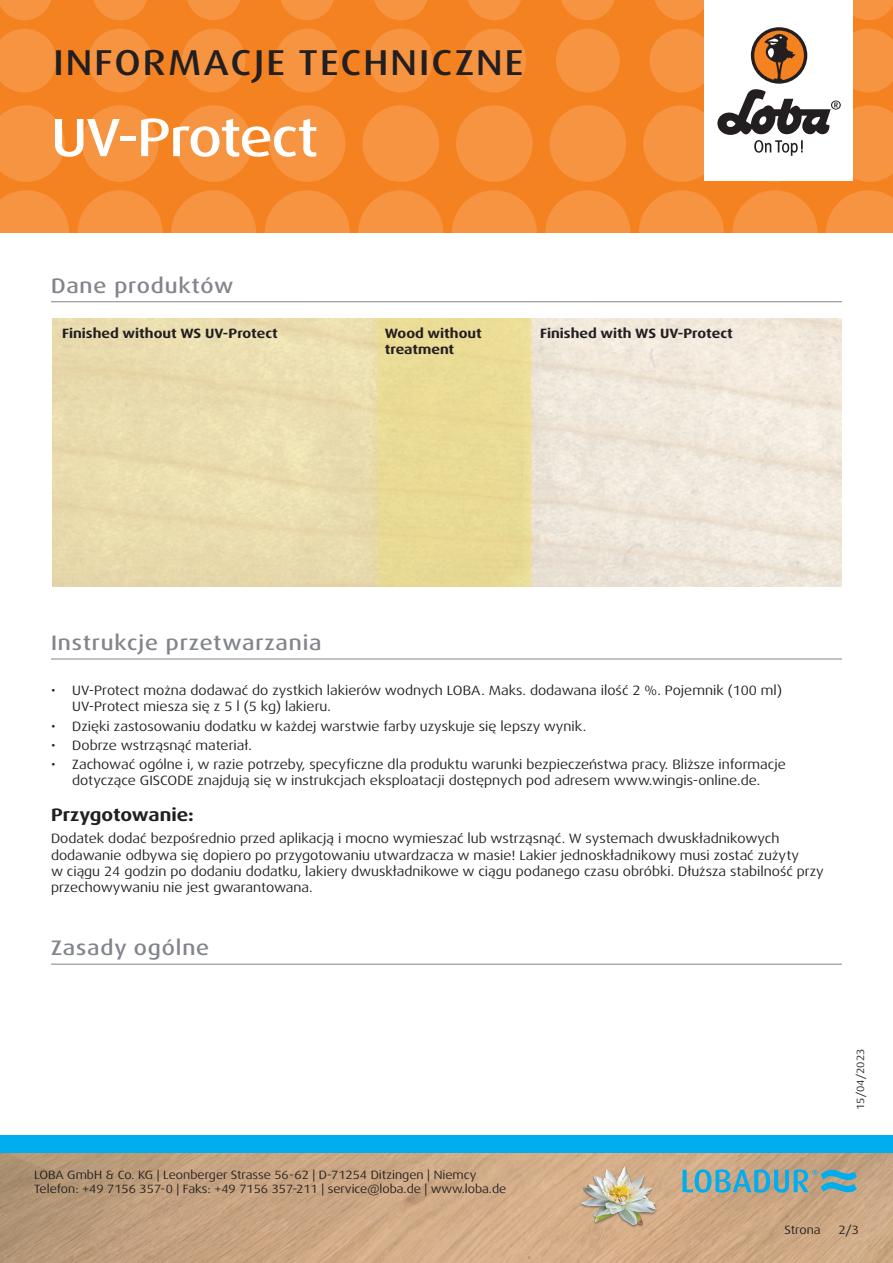
<style>
.page{position:relative;width:893px;height:1263px;background:#fff}
.page>*{position:absolute;margin:0;border:0;box-sizing:border-box;transform-origin:0 0}
.t1{font:500 expanded 54px "Dax Pro";letter-spacing:-.025em;color:#fff}
.t2{font:500 expanded 36px "Dax Pro";letter-spacing:.06em;color:#231f20}
.Titel_grau{font:500 expanded 21px "Dax Pro";letter-spacing:.04em;color:#82858b}
.t3{font:700 expanded 18px "Dax Pro";color:#231f20}
.Text{font:expanded 13.5px/16.2px "Dax Pro";color:#231f20}
.Anwendungsbeispiel{font:700 expanded 13.5px "Dax Pro";color:#231f20}
.t4{font:expanded 12px/14.4px "Dax Pro";color:#231f20}
.t5{font:expanded 10.5px "Dax Pro";color:#231f20}
</style>
<div class="page">
<div style="left:0;top:0;width:893px;height:233px;background:#f58220"></div>
<svg style="left:0;top:190px;width:69px;height:43px"></svg>
<svg style="left:78px;top:190px;width:85px;height:85px;fill:#f69441"></svg>
<svg style="left:171px;top:190px;width:85px;height:85px;fill:#f69441"></svg>
<svg style="left:265px;top:190px;width:85px;height:85px;fill:#f69441"></svg>
<svg style="left:358px;top:190px;width:85px;height:85px;fill:#f69441"></svg>
<svg style="left:545px;top:190px;width:85px;height:85px;fill:#f69441"></svg>
<svg style="left:452px;top:190px;width:85px;height:85px;fill:#f69441"></svg>
<svg style="left:732px;top:190px;width:85px;height:85px;fill:#f69441"></svg>
<svg style="left:639px;top:190px;width:85px;height:85px;fill:#f69441"></svg>
<svg style="left:826px;top:190px;width:67px;height:43px"></svg>
<svg style="left:0;top:105px;width:65px;height:77px"></svg>
<svg style="left:82px;top:105px;width:76px;height:77px"></svg>
<svg style="left:175px;top:105px;width:77px;height:77px"></svg>
<svg style="left:269px;top:105px;width:76px;height:77px"></svg>
<svg style="left:456px;top:105px;width:77px;height:77px"></svg>
<svg style="left:362px;top:105px;width:77px;height:77px"></svg>
<svg style="left:550px;top:105px;width:76px;height:77px"></svg>
<svg style="left:0;top:29px;width:56px;height:63px"></svg>
<svg style="left:182px;top:29px;width:64px;height:63px"></svg>
<svg style="left:88px;top:29px;width:64px;height:63px"></svg>
<svg style="left:275px;top:29px;width:64px;height:63px"></svg>
<svg style="left:462px;top:29px;width:64px;height:63px"></svg>
<svg style="left:369px;top:29px;width:64px;height:63px"></svg>
<svg style="left:556px;top:29px;width:64px;height:63px"></svg>
<svg style="left:0;top:0;width:51px;height:20px"></svg>
<svg style="left:187px;top:0;width:53px;height:20px"></svg>
<svg style="left:468px;top:0;width:53px;height:20px"></svg>
<svg style="left:655px;top:0;width:49px;height:20px"></svg>
<svg style="left:93px;top:0;width:54px;height:20px"></svg>
<svg style="left:374px;top:0;width:54px;height:20px"></svg>
<svg style="left:281px;top:0;width:53px;height:20px"></svg>
<svg style="left:561px;top:0;width:54px;height:20px"></svg>
<svg style="left:853px;top:0;width:40px;height:20px"></svg>
<img style="left:0;top:1152px;width:893px;height:111px">
<div style="left:0;top:1135px;width:893px;height:17px;background:#00aeef"></div>
<div style="left:704px;top:0;width:149px;height:181px;background:#fff"></div>
<svg style="left:643px;top:29px;width:250px;height:153px"></svg>
<img style="left:578px;top:1161px;width:82px;height:81px">
<svg style="left:682px;top:1169px;width:175px;height:24px;background:#75a8ae"></svg>
<hr style="left:51px;top:964px;width:791px;height:1px;background:#82858b">
<hr style="left:51px;top:659px;width:791px;height:1px;background:#82858b">
<hr style="left:51px;top:301px;width:791px;height:1px;background:#82858b">
<h2 class="t2" style="left:53px;top:40px;width:471px">INFORMACJE TECHNICZNE</h2>
<p class="t1" style="left:51px;top:103px;width:269px">UV-Protect</p>
<p class="Titel_grau" style="left:51px;top:272px;width:184px">Dane produktów</p>
<p class="Anwendungsbeispiel" style="left:62px;top:325px;width:217px">Finished without WS UV-Protect</p>
<p class="Anwendungsbeispiel" style="left:385px;top:325px;width:98px">Wood without</p>
<p class="Anwendungsbeispiel" style="left:540px;top:325px;width:194px">Finished with WS UV-Protect</p>
<p class="Anwendungsbeispiel" style="left:385px;top:341px;width:71px">treatment</p>
<p class="Titel_grau" style="left:51px;top:629px;width:272px">Instrukcje przetwarzania</p>
<p class="Text" style="left:72px;top:683px;width:711px;text-indent:-21px">• UV-Protect można dodawać do zystkich lakierów wodnych LOBA. Maks. dodawana ilość 2 %. Pojemnik (100 ml)<br>UV-Protect miesza się z 5 l (5 kg) lakieru.</p>
<p class="Text" style="left:51px;top:718px;width:537px">• Dzięki zastosowaniu dodatku w każdej warstwie farby uzyskuje się lepszy wynik.</p>
<p class="Text" style="left:51px;top:737px;width:202px">• Dobrze wstrząsnąć materiał.</p>
<p class="Text" style="left:51px;top:756px;width:736px;text-align:center">• Zachować ogólne i, w razie potrzeby, specyficzne dla produktu warunki bezpieczeństwa pracy. Bliższe informacje dotyczące GISCODE znajdują się w instrukcjach eksploatacji dostępnych pod adresem www.wingis-online.de.</p>
<p class="t3" style="left:51px;top:803px;width:144px">Przygotowanie:</p>
<p class="Text" style="left:51px;top:831px;width:774px">Dodatek dodać bezpośrednio przed aplikacją i mocno wymieszać lub wstrząsnąć. W systemach dwuskładnikowych dodawanie odbywa się dopiero po przygotowaniu utwardzacza w masie! Lakier jednoskładnikowy musi zostać zużyty<br>w ciągu 24 godzin po dodaniu dodatku, lakiery dwuskładnikowe w ciągu podanego czasu obróbki. Dłuższa stabilność przy przechowywaniu nie jest gwarantowana.</p>
<p class="Titel_grau" style="left:51px;top:935px;width:160px">Zasady ogólne</p>
<p class="t4" style="left:34px;top:1167px;width:474px">LOBA GmbH &amp; Co. KG | Leonberger Strasse 56-62 | D-71254 Ditzingen | Niemcy<br>Telefon: +49 7156 357-0 | Faks: +49 7156 357-211 | service@loba.de | www.loba.de</p>
<p class="t5" style="left:854px;top:1110px;width:63px;rotate:-90deg">15/04/2023</p>
<p class="t4" style="left:785px;top:1223px;width:38px">Strona</p>
<p class="t4" style="left:838px;top:1223px;width:22px">2/3</p>
</div>
